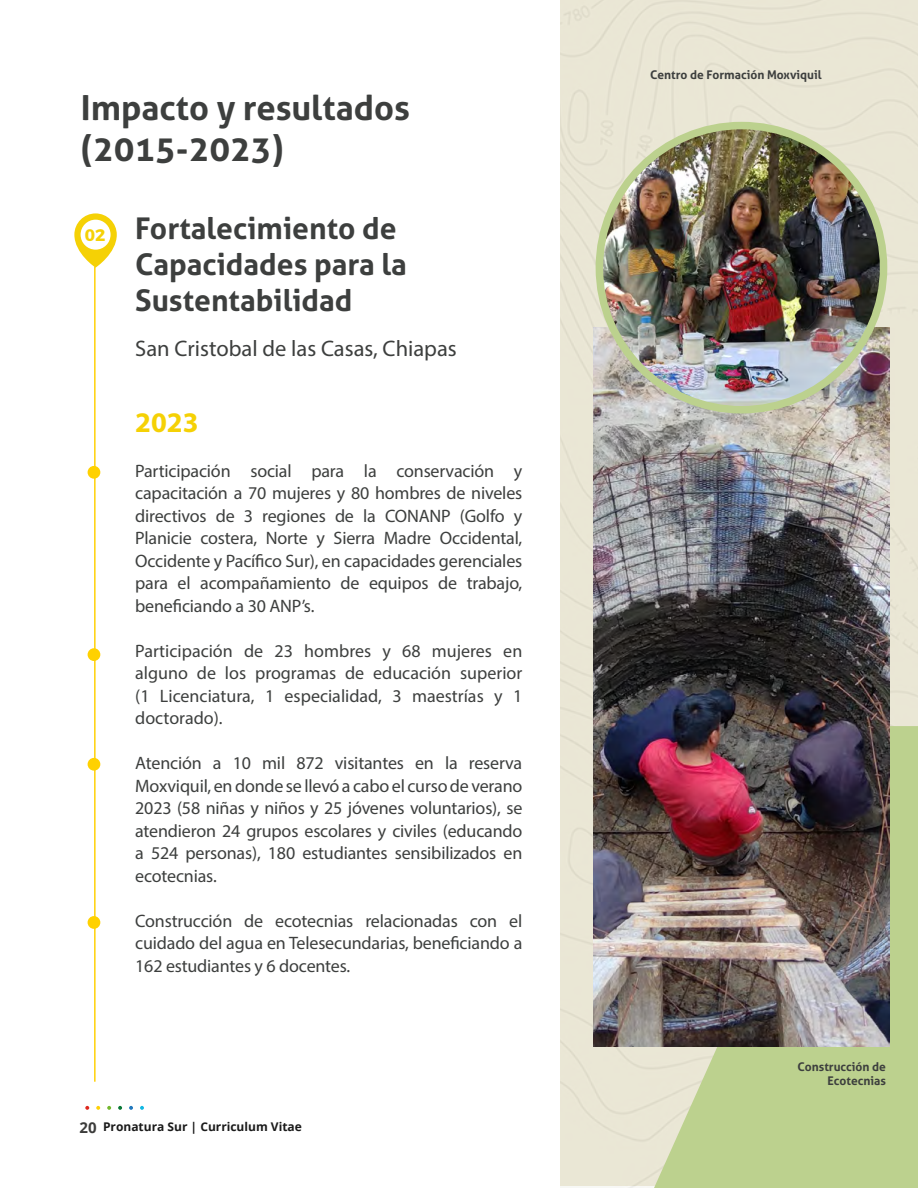
<style>
.page{position:relative;width:918px;height:1188px;background:#fff}
.page>*{position:absolute;margin:0;border:0;box-sizing:border-box;transform-origin:0 0}
.t1{font:700 34.5px "Aller";color:#3d3f3e}
.t2{font:700 30px/36px "Aller";color:#3d3f3e}
.t3{font:700 28.5px "Myriad Pro";color:#f5d105}
.t4{font:22.5px "Myriad Pro";color:#3d3f3e}
.t5{font:18px/22.5px "Myriad Pro";letter-spacing:-.01em;color:#3d3f3e;text-align:justify}
.t6{font:700 16.8px "Montserrat";color:#f5d105}
.t7{font:700 12px/14.4px "Aller";color:#3d3f3e;text-align:right}
.t8{font:700 12px "Open Sans";color:#1a1a1a}
.s1{font-size:15px;color:#3c3c3b}
</style>
<div class="page">
<svg style="left:85px;top:1106px;width:4px;height:4px"></svg>
<svg style="left:96px;top:1106px;width:4px;height:4px"></svg>
<svg style="left:107px;top:1106px;width:4px;height:4px"></svg>
<svg style="left:118px;top:1106px;width:4px;height:4px"></svg>
<svg style="left:129px;top:1106px;width:4px;height:4px"></svg>
<svg style="left:140px;top:1106px;width:4px;height:4px"></svg>
<div style="left:560px;top:0;width:358px;height:726px;background:#eae6d5"></div>
<div style="left:328px;top:726px;width:590px;height:462px;background:#000;opacity:.35"></div>
<svg style="left:654px;top:726px;width:264px;height:462px;background:#bfd193"></svg>
<hr style="left:94px;top:267px;width:2px;height:815px;background:#ffd108">
<div style="left:88px;top:466px;width:12px;height:13px;background:#ffd100;border-radius:50%"></div>
<div style="left:88px;top:648px;width:12px;height:13px;background:#ffd100;border-radius:50%"></div>
<div style="left:88px;top:758px;width:12px;height:13px;background:#ffd100;border-radius:50%"></div>
<div style="left:88px;top:916px;width:12px;height:13px;background:#ffd100;border-radius:50%"></div>
<img style="left:594px;top:328px;width:295px;height:719px">
<img style="left:599px;top:126px;width:285px;height:284px;border-radius:142px">
<div style="left:596px;top:122px;width:291px;height:291px;border:8px solid #bcd18e;border-radius:50%"></div>
<svg style="left:74px;top:213px;width:43px;height:55px"></svg>
<p class="t1" style="left:81px;top:86px;width:331px">Impacto y resultados</p>
<p class="t1" style="left:81px;top:128px;width:205px">(2015-2023)</p>
<p class="t6" style="left:85px;top:221px;width:22px">02</p>
<p class="t2" style="left:135px;top:210px;width:273px">Fortalecimiento de<br>Capacidades para la<br>Sustentabilidad</p>
<p class="t4" style="left:135px;top:334px;width:323px">San Cristobal de las Casas, Chiapas</p>
<p class="t3" style="left:135px;top:404px;width:65px">2023</p>
<p class="t5" style="left:135px;top:459px;width:389px">Participación social para la conservación y capacitación a 70 mujeres y 80 hombres de niveles directivos de 3 regiones de la CONANP (Golfo y Planicie costera, Norte y Sierra Madre Occidental, Occidente y Pacífico Sur), en capacidades gerenciales para el acompañamiento de equipos de trabajo, beneficiando a 30 ANP’s.</p>
<p class="t5" style="left:135px;top:639px;width:389px">Participación de 23 hombres y 68 mujeres en alguno de los programas de educación superior (1 Licenciatura, 1 especialidad, 3 maestrías y 1 doctorado).</p>
<p class="t5" style="left:135px;top:752px;width:389px">Atención a 10 mil 872 visitantes en la reserva Moxviquil, en donde se llevó a cabo el curso de verano 2023 (58 niñas y niños y 25 jóvenes voluntarios), se atendieron 24 grupos escolares y civiles (educando a 524 personas), 180 estudiantes sensibilizados en ecotecnias.</p>
<p class="t5" style="left:135px;top:909px;width:389px">Construcción de ecotecnias relacionadas con el cuidado del agua en Telesecundarias, beneficiando a 162 estudiantes y 6 docentes.</p>
<p class="t8" style="left:80px;top:1119px;width:224px"><span class="s1">20</span> Pronatura Sur | Curriculum Vitae</p>
<p class="t7" style="left:650px;top:67px;width:173px">Centro de Formación Moxviquil</p>
<p class="t7" style="left:798px;top:1059px;width:90px">Construcción de<br>Ecotecnias</p>
</div>
